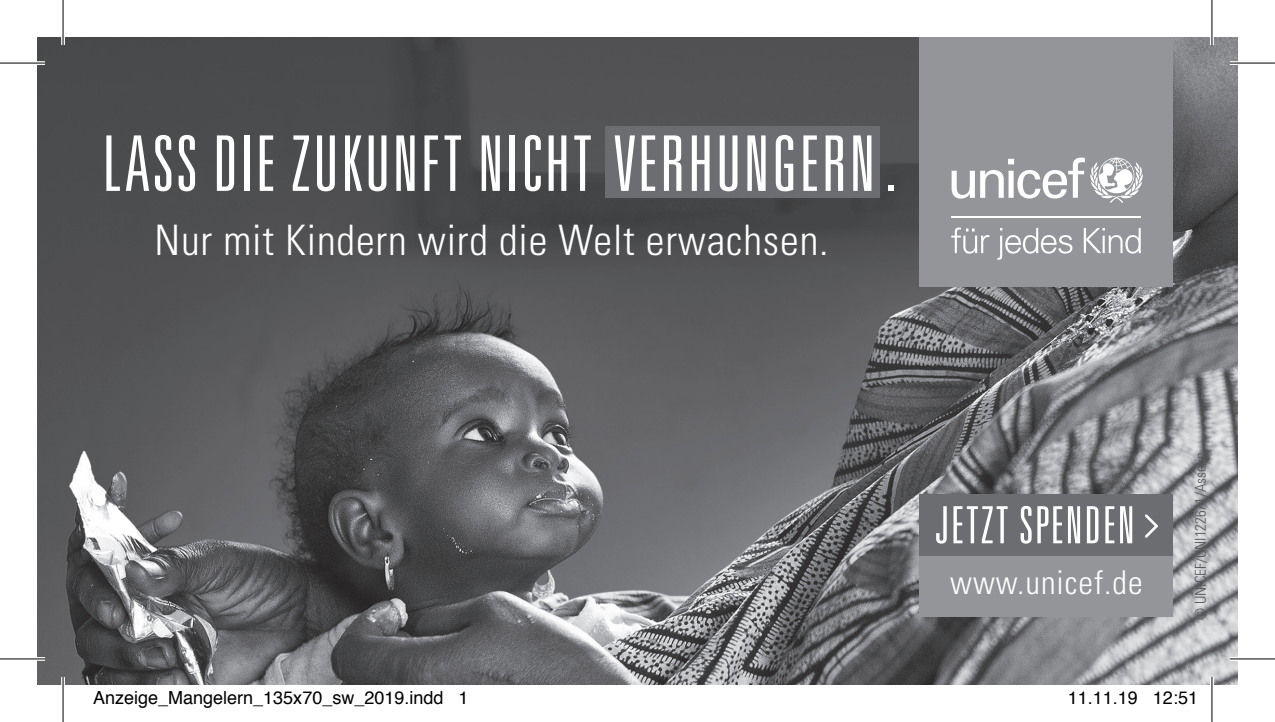
<style>
.page{position:relative;width:1275px;height:722px;background:#fff}
.page>*{position:absolute;margin:0;border:0;box-sizing:border-box;transform-origin:0 0}
.t1{font:300 ultra-condensed 76.8px "Univers LT Std";letter-spacing:.03em;color:#fff}
.t2{font:300 ultra-condensed 51.3px "Univers LT Std";letter-spacing:.03em;color:#fff}
.t3{font:300 condensed 42px "Univers LT Std";letter-spacing:.02em;color:#fff}
.t4{font:300 condensed 32.7px "Univers LT Std";letter-spacing:.03em;color:#fff}
.t5{font:18px "Helvetica";color:#000}
.t6{font:300 condensed 15px "Univers LT Std";color:#57585a}
</style>
<div class="page">
<img style="left:37px;top:37px;width:1200px;height:647px">
<div style="left:919px;top:37px;width:253px;height:250px;background:#939598"></div>
<svg style="left:951px;top:227px;width:38px;height:26px"></svg>
<svg style="left:997px;top:228px;width:75px;height:32px"></svg>
<svg style="left:1083px;top:228px;width:57px;height:25px"></svg>
<svg style="left:951px;top:157px;width:191px;height:46px"></svg>
<hr style="left:951px;top:216px;width:189px;height:1px;background:#fff">
<div style="left:919px;top:555px;width:253px;height:61px;background:#939598"></div>
<div style="left:919px;top:494px;width:253px;height:61px;background:#6c6d70"></div>
<svg style="left:1145px;top:514px;width:13px;height:24px"></svg>
<div style="left:605px;top:126px;width:274px;height:71px;background:#6c6d70"></div>
<hr style="left:0;top:61px;width:45px;height:4px;background:#fff">
<hr style="left:1229px;top:61px;width:45px;height:4px;background:#fff">
<svg style="left:0;top:656px;width:45px;height:4px"></svg>
<svg style="left:1229px;top:656px;width:45px;height:4px"></svg>
<svg style="left:61px;top:37px;width:4px;height:8px"></svg>
<hr style="left:61px;top:676px;width:4px;height:45px;background:#fff">
<svg style="left:1209px;top:0;width:4px;height:45px"></svg>
<svg style="left:1209px;top:676px;width:4px;height:45px"></svg>
<hr style="left:0;top:62px;width:45px;height:2px;background:#000">
<hr style="left:1229px;top:62px;width:45px;height:2px;background:#000">
<hr style="left:0;top:658px;width:45px;height:1px;background:#000">
<hr style="left:1229px;top:658px;width:45px;height:1px;background:#000">
<hr style="left:62px;top:0;width:2px;height:45px;background:#000">
<hr style="left:62px;top:676px;width:2px;height:45px;background:#000">
<hr style="left:1211px;top:0;width:1px;height:45px;background:#000">
<hr style="left:1211px;top:676px;width:1px;height:45px;background:#000">
<h1 class="t1" style="left:102px;top:123px;width:795px">LASS DIE ZUKUNFT NICHT VERHUNGERN .</h1>
<h3 class="t3" style="left:155px;top:215px;width:675px">Nur mit Kindern wird die Welt erwachsen.</h3>
<h2 class="t2" style="left:934px;top:498px;width:201px">JETZT SPENDEN</h2>
<h3 class="t4" style="left:950px;top:562px;width:194px">www.unicef.de</h3>
<p class="t6" style="left:1191px;top:619px;width:168px;rotate:-90deg">© UNICEF/UNI122671/Asselin</p>
<p class="t5" style="left:93px;top:683px;width:377px">Anzeige_Mangelern_135x70_sw_2019.indd 1</p>
<p class="t5" style="left:1067px;top:683px;width:132px">11.11.19 12:51</p>
</div>
